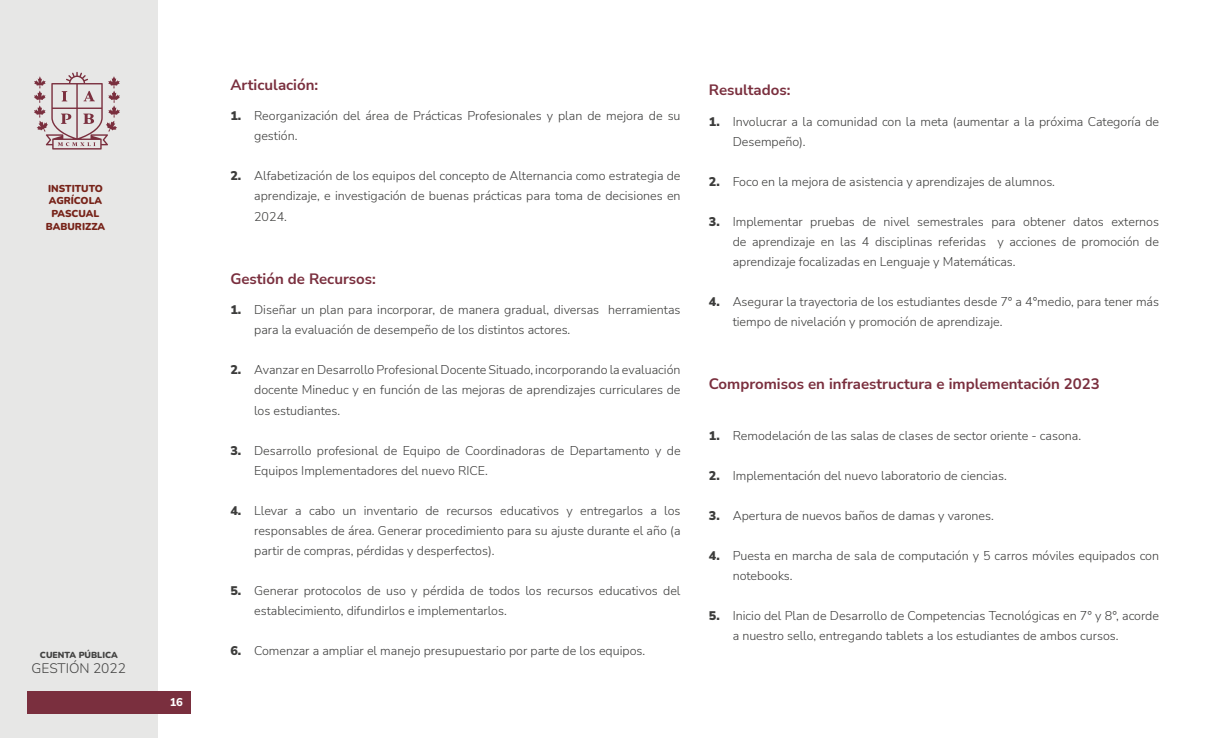
<style>
.page{position:relative;width:1230px;height:738px;background:#fff}
.page>*{position:absolute;margin:0;border:0;box-sizing:border-box;transform-origin:0 0}
.t1{font:700 15px "Nunito Sans";color:#7a2f3e}
.t2{font:300 13.75px "Nunito";color:#424241}
.t3{font:300 12.5px/20px "Nunito Sans";color:#3c3c3b}
.t4{font:800 11.25px "Nunito";color:#fff}
.t5{font:900 10px/12.5px "Nunito";color:#772319;text-align:center}
.t6{font:900 8.75px "Nunito";color:#424241}
.s1{font-weight:900}
</style>
<div class="page">
<div style="left:0;top:0;width:158px;height:737px;background:#e7e7e6"></div>
<div style="left:27px;top:690px;width:164px;height:23px;background:#7a2f3e"></div>
<svg style="left:34px;top:72px;width:86px;height:77px"></svg>
<p class="t5" style="left:46px;top:182px;width:61px">INSTITUTO<br>AGRÍCOLA<br>PASCUAL<br>BABURIZZA</p>
<p class="t6" style="left:40px;top:648px;width:79px">CUENTA PÚBLICA</p>
<p class="t2" style="left:32px;top:658px;width:96px">GESTIÓN 2022</p>
<p class="t4" style="left:170px;top:693px;width:15px">16</p>
<p class="t1" style="left:230px;top:74px;width:89px">Articulación:</p>
<p class="t3" style="left:254px;top:105px;width:428px;text-indent:-24px"><span class="s1">1.</span> Reorganización del área de Prácticas Profesionales y plan de mejora de su gestión.</p>
<p class="t3" style="left:254px;top:165px;width:428px;text-align:justify;text-indent:-24px"><span class="s1">2.</span> Alfabetización de los equipos del concepto de Alternancia como estrategia de aprendizaje, e investigación de buenas prácticas para toma de decisiones en 2024.</p>
<p class="t1" style="left:230px;top:268px;width:147px">Gestión de Recursos:</p>
<p class="t3" style="left:254px;top:299px;width:428px;text-indent:-24px"><span class="s1">1.</span> Diseñar un plan para incorporar, de manera gradual, diversas herramientas para la evaluación de desempeño de los distintos actores.</p>
<p class="t3" style="left:254px;top:359px;width:428px;text-align:justify;text-indent:-24px"><span class="s1">2.</span> Avanzar en Desarrollo Profesional Docente Situado, incorporando la evaluación docente Mineduc y en función de las mejoras de aprendizajes curriculares de los estudiantes.</p>
<p class="t3" style="left:254px;top:439px;width:428px;text-indent:-24px"><span class="s1">3.</span> Desarrollo profesional de Equipo de Coordinadoras de Departamento y de<br>Equipos Implementadores del nuevo RICE.</p>
<p class="t3" style="left:254px;top:499px;width:428px;text-align:justify;text-indent:-24px"><span class="s1">4.</span> Llevar a cabo un inventario de recursos educativos y entregarlos a los responsables de área. Generar procedimiento para su ajuste durante el año (a partir de compras, pérdidas y desperfectos).</p>
<p class="t3" style="left:254px;top:579px;width:428px;text-indent:-24px"><span class="s1">5.</span> Generar protocolos de uso y pérdida de todos los recursos educativos del establecimiento, difundirlos e implementarlos.</p>
<p class="t3" style="left:230px;top:639px;width:416px"><span class="s1">6.</span> Comenzar a ampliar el manejo presupuestario por parte de los equipos.</p>
<p class="t1" style="left:709px;top:79px;width:83px">Resultados:</p>
<p class="t3" style="left:732px;top:111px;width:428px;text-indent:-24px"><span class="s1">1.</span> Involucrar a la comunidad con la meta (aumentar a la próxima Categoría de<br>Desempeño).</p>
<p class="t3" style="left:709px;top:171px;width:347px"><span class="s1">2.</span> Foco en la mejora de asistencia y aprendizajes de alumnos.</p>
<p class="t3" style="left:732px;top:211px;width:428px;text-align:justify;text-indent:-24px"><span class="s1">3.</span> Implementar pruebas de nivel semestrales para obtener datos externos de aprendizaje en las 4 disciplinas referidas y acciones de promoción de aprendizaje focalizadas en Lenguaje y Matemáticas.</p>
<p class="t3" style="left:732px;top:291px;width:428px;text-indent:-24px"><span class="s1">4.</span> Asegurar la trayectoria de los estudiantes desde 7° a 4°medio, para tener más tiempo de nivelación y promoción de aprendizaje.</p>
<p class="t1" style="left:709px;top:373px;width:392px">Compromisos en infraestructura e implementación 2023</p>
<p class="t3" style="left:709px;top:424px;width:374px"><span class="s1">1.</span> Remodelación de las salas de clases de sector oriente - casona.</p>
<p class="t3" style="left:709px;top:464px;width:299px"><span class="s1">2.</span> Implementación del nuevo laboratorio de ciencias.</p>
<p class="t3" style="left:709px;top:504px;width:286px"><span class="s1">3.</span> Apertura de nuevos baños de damas y varones.</p>
<p class="t3" style="left:732px;top:544px;width:428px;text-indent:-24px"><span class="s1">4.</span> Puesta en marcha de sala de computación y 5 carros móviles equipados con notebooks.</p>
<p class="t3" style="left:732px;top:604px;width:428px;text-indent:-24px"><span class="s1">5.</span> Inicio del Plan de Desarrollo de Competencias Tecnológicas en 7° y 8°, acorde a nuestro sello, entregando tablets a los estudiantes de ambos cursos.</p>
</div>
